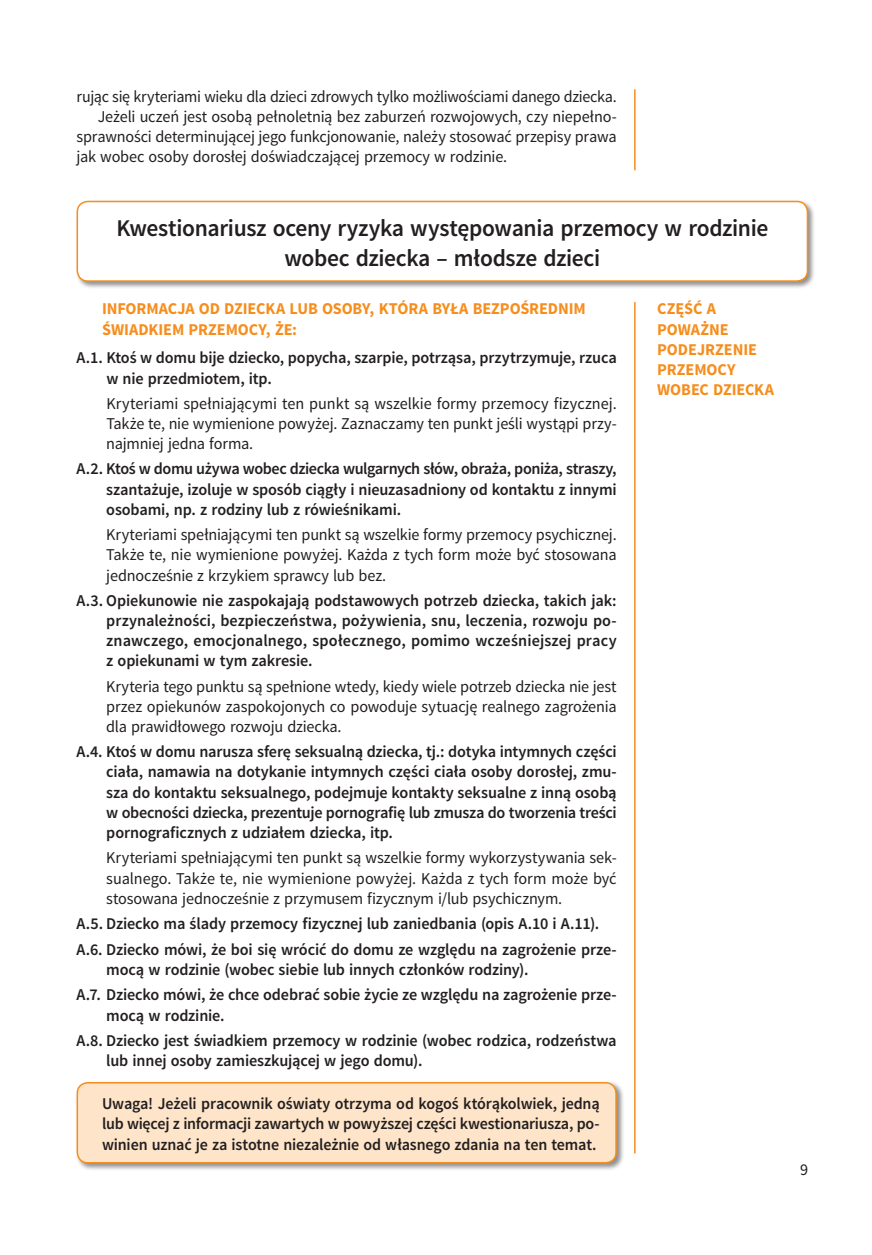
<style>
.page{position:relative;width:872px;height:1255px;background:#fff}
.page>*{position:absolute;margin:0;border:0;box-sizing:border-box;transform-origin:0 0}
.t1{font:600 24px/30.5px "Source Sans Pro";letter-spacing:-.015em;color:#231f20;text-align:center}
.t2{font:600 16.5px/20.2px "Source Sans Pro";letter-spacing:-.01em;color:#231f20}
.t3{font:16.5px/20.2px "Source Sans Pro";letter-spacing:-.01em;color:#231f20}
.t4{font:700 16.5px/20.2px "Source Sans Pro";letter-spacing:-.005em;color:#f68e1e}
</style>
<div class="page">
<div style="left:75px;top:1080px;width:556px;height:96px;background:#231f20;opacity:.5"></div>
<div style="left:77px;top:1082px;width:539px;height:80px;background:#fee5c9;border-radius:11px"></div>
<div style="left:77px;top:1081px;width:540px;height:82px;border:2px solid #f68e1e;border-radius:11px"></div>
<div style="left:75px;top:199px;width:746px;height:96px;background:#231f20;opacity:.5"></div>
<div style="left:77px;top:201px;width:730px;height:80px;background:#fff;border-radius:11px"></div>
<div style="left:77px;top:201px;width:731px;height:81px;border:2px solid #f68e1e;border-radius:11px"></div>
<hr style="left:634px;top:302px;width:1px;height:851px;background:#f68e1e">
<hr style="left:634px;top:89px;width:1px;height:81px;background:#f68e1e">
<p class="t3" style="left:77px;top:86px;width:539px">rując się kryteriami wieku dla dzieci zdrowych tylko możliwościami danego dziecka.</p>
<p class="t3" style="left:98px;top:107px;width:520px">Jeżeli uczeń jest osobą pełnoletnią bez zaburzeń rozwojowych, czy niepełno-</p>
<p class="t3" style="left:77px;top:127px;width:541px">sprawności determinującej jego funkcjonowanie, należy stosować przepisy prawa</p>
<p class="t3" style="left:77px;top:147px;width:430px">jak wobec osoby dorosłej doświadczającej przemocy w rodzinie.</p>
<h1 class="t1" style="left:116px;top:213px;width:653px">Kwestionariusz oceny ryzyka występowania przemocy w rodzinie wobec dziecka – młodsze dzieci</h1>
<p class="t4" style="left:102px;top:299px;width:475px">INFORMACJA ODDZIECKA LUB OSOBY, KTÓRA BYŁA BEZPOŚREDNIM<br>ŚWIADKI EM PRZEMOCY, ŻE:</p>
<p class="t2" style="left:106px;top:348px;width:512px;text-indent:-30px">A.1. Ktoś w domu bije dziecko, popycha, szarpie, potrząsa, przytrzymuje, rzuca w nie przedmiotem, itp.</p>
<p class="t3" style="left:106px;top:393px;width:512px">Kryteriami spełniającymi ten punkt są wszelkie formy przemocy fizycznej.<br>Także te, nie wymienione powyżej. Zaznaczamy ten punkt jeśli wystąpi przy&shy;najmniej jedna forma.</p>
<p class="t2" style="left:106px;top:459px;width:512px;text-align:justify;text-indent:-30px">A.2. Ktoś w domu używa wobec dziecka wulgarnych słów, obraża, poniża, straszy, szantażuje, izoluje w sposób ciągły i nieuzasadniony od kontaktu z innymi osobami, np. z rodziny lub z rówieśnikami.</p>
<p class="t3" style="left:106px;top:524px;width:512px">Kryteriami spełniającymi ten punkt są wszelkie formy przemocy psychicznej.<br>Także te, nie wymienione powyżej. Każda z tych form może być stosowana jednocześnie z krzykiem sprawcy lub bez.</p>
<p class="t2" style="left:106px;top:590px;width:512px;text-align:justify;text-indent:-30px">A.3. Opiekunowie nie zaspokajają podstawowych potrzeb dziecka, takich jak: przynależności, bezpieczeństwa, pożywienia, snu, leczenia, rozwoju po&shy;znawczego, emocjonalnego, społecznego, pomimo wcześniejszej pracy z opiekunami w tym zakresie.</p>
<p class="t3" style="left:106px;top:676px;width:512px;text-align:justify">Kryteria tego punktu są spełnione wtedy, kiedy wiele potrzeb dziecka nie jest przez opiekunów zaspokojonych co powoduje sytuację realnego zagrożenia dla prawidłowego rozwoju dziecka.</p>
<p class="t2" style="left:106px;top:742px;width:512px;text-align:justify;text-indent:-30px">A.4. Ktoś w domu narusza sferę seksualną dziecka, tj.: dotyka intymnych części ciała, namawia na dotykanie intymnych części ciała osoby dorosłej, zmu&shy;sza do kontaktu seksualnego, podejmuje kontakty seksualne z inną osobą w obecności dziecka, prezentuje pornografię lub zmusza do tworzenia treści pornograficznych z udziałem dziecka, itp.</p>
<p class="t3" style="left:106px;top:848px;width:512px;text-align:justify">Kryteriami spełniającymi ten punkt są wszelkie formy wykorzystywania sek&shy;sualnego. Także te, nie wymienione powyżej. Każda z tych form może być stosowana jednocześnie z przymusem fizycznym i/lub psychicznym.</p>
<p class="t2" style="left:76px;top:911px;width:541px;line-height:25.5px">A.5. Dziecko ma ślady przemocy fizycznej lub zaniedbania (opis A.10 i A.11).<br>A.6. Dziecko mówi, że boi się wrócić do domu ze względu na zagrożenie prze-</p>
<p class="t2" style="left:76px;top:956px;width:541px;line-height:25.5px;text-indent:30px">mocą w rodzinie (wobec siebie lub innych członków rodziny).<br>A.7. Dziecko mówi, że chce odebrać sobie życie ze względu na zagrożenie prze-</p>
<p class="t2" style="left:76px;top:1002px;width:541px;line-height:25.5px;text-indent:30px">mocą w rodzinie.<br>A.8. Dziecko jest świadkiem przemocy w rodzinie (wobec rodzica, rodzeństwa</p>
<p class="t2" style="left:106px;top:1051px;width:318px">lub innej osoby zamieszkującej w jego domu).</p>
<p class="t2" style="left:102px;top:1093px;width:499px;text-align:justify">Uwaga! Jeżeli pracownik oświaty otrzyma od kogoś którąkolwiek, jedną lub więcej z informacji zawartych w powyższej części kwestionariusza, po&shy;winien uznać je za istotne niezależnie od własnego zdania na ten temat.</p>
<p class="t4" style="left:657px;top:299px;width:118px">CZĘŚĆ A<br>POWAŻNE<br>PODEJRZENIE<br>PRZEMOCY<br>WOBEC DZIECKA</p>
<p class="t3" style="left:800px;top:1159px;width:10px">9</p>
</div>
